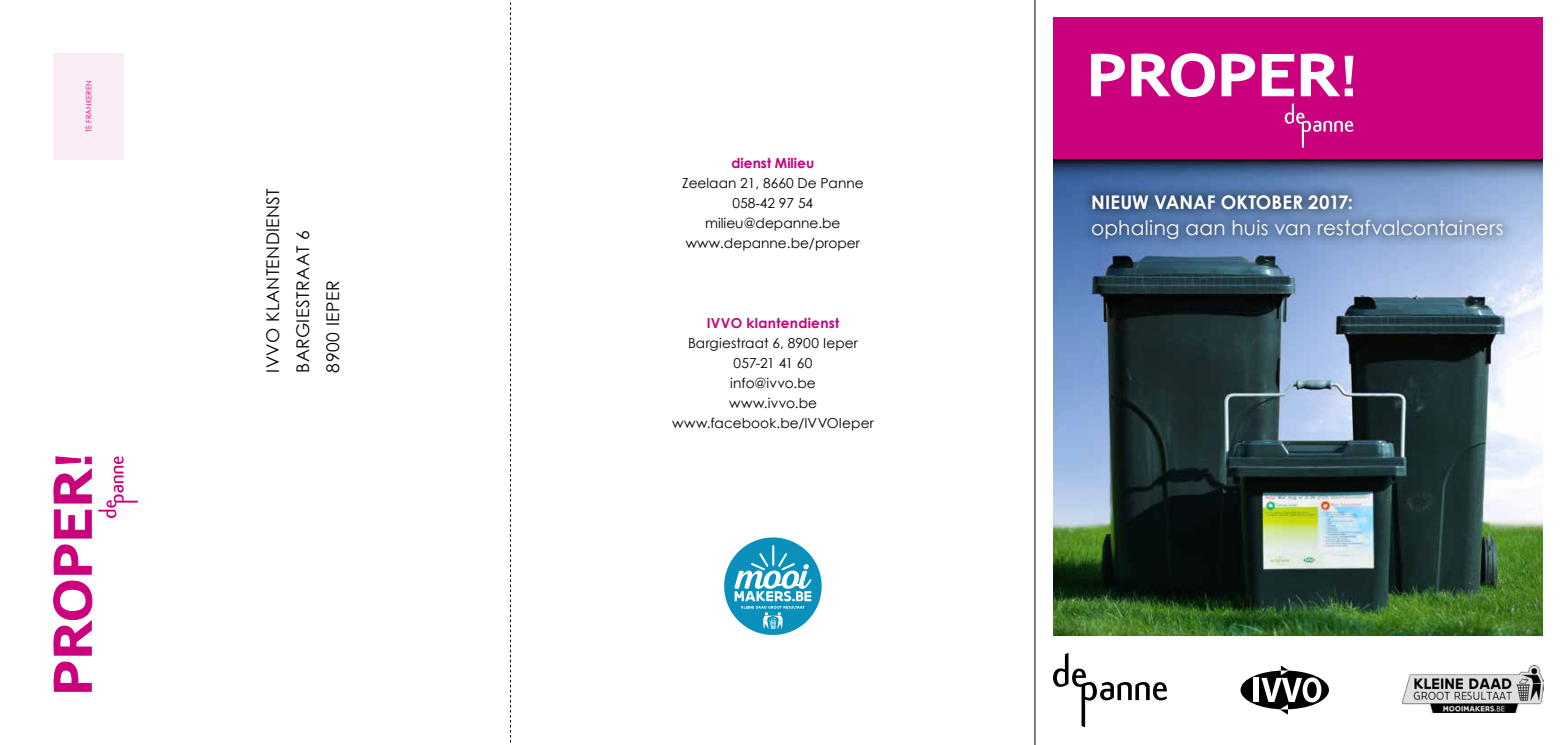
<style>
.page{position:relative;width:1560px;height:745px;background:#fff}
.page>*{position:absolute;margin:0;border:0;box-sizing:border-box;transform-origin:0 0}
.t1{font:20px "Century Gothic";letter-spacing:.015em;color:#fff}
.t2{font:700 18.75px "Century Gothic";color:#fff}
.t3{font:17.5px/30px "Century Gothic";letter-spacing:.02em;color:#000}
.t4{font:13.75px/20px "Century Gothic";color:#000;text-align:center}
.t5{font:700 13.75px "Century Gothic";letter-spacing:.02em;color:#ca007d}
.t6{font:700 13.75px "Century Gothic";color:#ca007d}
.t7{font:7.5px "Century Gothic";color:#ca007d}
</style>
<div class="page">
<div style="left:1052px;top:18px;width:489px;height:616px;background:#ca007d"></div>
<img style="left:1052px;top:184px;width:489px;height:450px">
<img style="left:1402px;top:665px;width:140px;height:47px">
<svg style="left:1091px;top:53px;width:262px;height:44px"></svg>
<svg style="left:1284px;top:103px;width:69px;height:45px"></svg>
<svg style="left:1053px;top:653px;width:113px;height:73px"></svg>
<svg style="left:1240px;top:670px;width:88px;height:39px"></svg>
<div style="left:1252px;top:677px;width:6px;height:24px;background:#fff"></div>
<svg style="left:1261px;top:665px;width:60px;height:49px"></svg>
<svg style="left:1080px;top:184px;width:433px;height:67px;background:#6885b3"></svg>
<svg style="left:1052px;top:159px;width:489px;height:25px;background:#476087"></svg>
<svg style="left:53px;top:456px;width:85px;height:235px"></svg>
<svg style="left:510px;top:2px;width:1px;height:741px"></svg>
<hr style="left:1034px;top:0;width:1px;height:744px;background:#000">
<div style="left:53px;top:53px;width:71px;height:106px;background:#f9ecf5"></div>
<div style="left:724px;top:537px;width:97px;height:97px;background:#0991bc;border-radius:50%"></div>
<hr style="left:772px;top:545px;width:2px;height:20px;background:#fff">
<svg style="left:734px;top:552px;width:77px;height:76px"></svg>
<p class="t7" style="left:84px;top:132px;width:53px;rotate:-90deg">TE FRANKEREN</p>
<p class="t3" style="left:257px;top:372px;width:186px;rotate:-90deg">IVVO KLANTENDIENST<br>BARGIESTRAAT 6<br>8900 IEPER</p>
<p class="t6" style="left:731px;top:154px;width:84px">dienst Milieu</p>
<p class="t4" style="left:682px;top:172px;width:183px">Zeelaan 21, 8660 De Panne<br>058-42 97 54 milieu@depanne.be www.depanne.be/proper</p>
<p class="t5" style="left:706px;top:314px;width:134px">IVVO klantendienst</p>
<p class="t4" style="left:672px;top:332px;width:203px">Bargiestraat 6, 8900 Ieper<br>057-21 41 60<br>info@ivvo.be<br>www.ivvo.be www.facebook.be/IVVOIeper</p>
<h2 class="t2" style="left:1090px;top:190px;width:263px">NIEUW VANAF OKTOBER 2017:</h2>
<h1 class="t1" style="left:1090px;top:216px;width:414px">ophaling aan huis van restafvalcontainers</h1>
</div>
